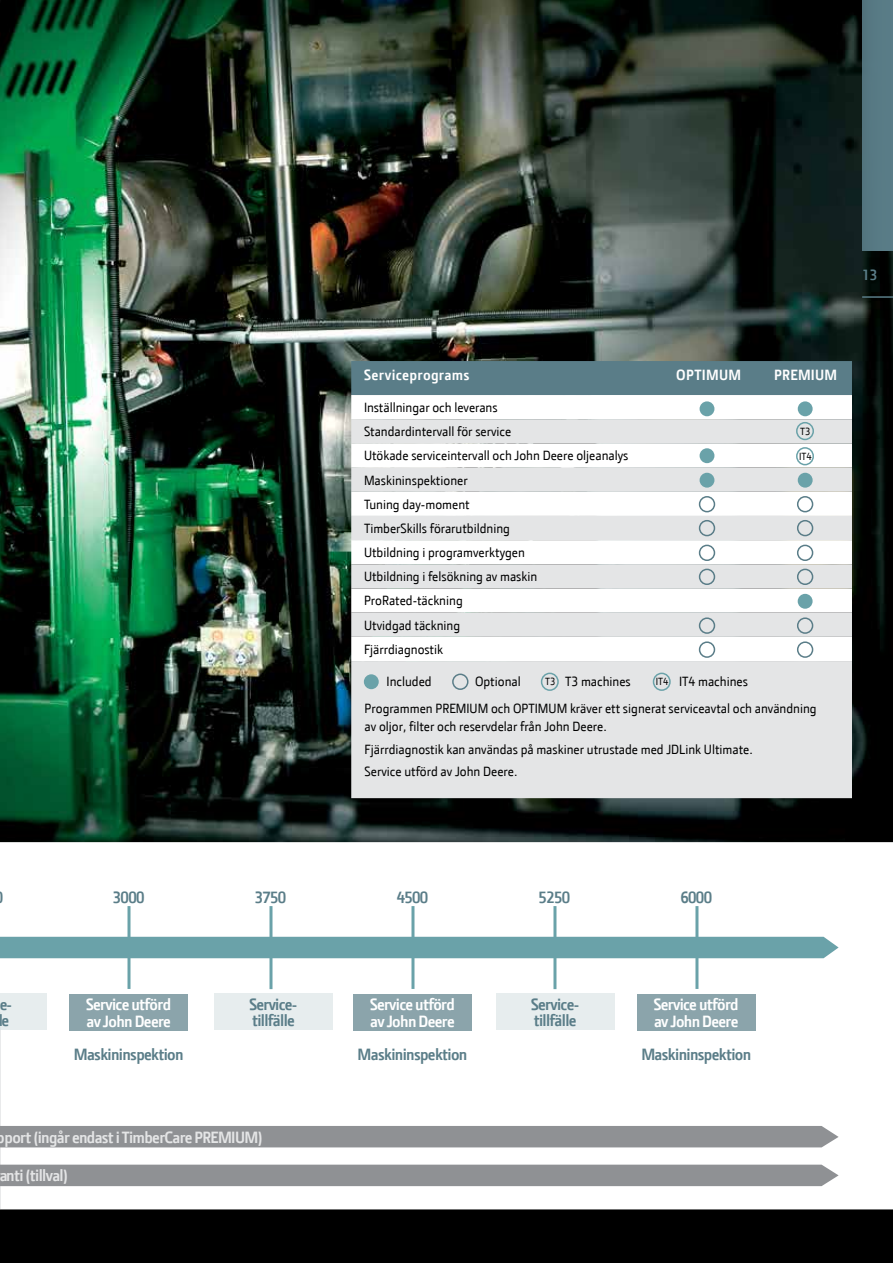
<style>
.page{position:relative;width:893px;height:1263px;background:#000}
.page>*{position:absolute;margin:0;border:0;box-sizing:border-box;transform-origin:0 0}
.t1{font:700 16.5px/16.5px "JD Sans";letter-spacing:-.04em;color:#5a7d88}
.t2{font:700 16.5px/16.5px "JD Sans";letter-spacing:-.04em;color:#fff}
.t3{font:700 16.5px "JD Sans";letter-spacing:-.04em;color:#e4e5e6}
.t4{font:700 15px "JD Sans";letter-spacing:.015em;color:#fff}
.t5{font:700 15px "JD Sans";color:#5a7d88}
.t6{font:13.5px/24.2px "JD Sans";color:#000}
.t7{font:10.5px "JD Sans";color:#000}
.s1{font-size:10.5px}
</style>
<div class="page">
<img style="left:0;top:0;width:893px;height:834px">
<div style="left:862px;top:0;width:31px;height:251px;background:#5a7d88"></div>
<hr style="left:862px;top:296px;width:31px;height:2px;background:#5a7d88">
<div style="left:0;top:834px;width:893px;height:384px;background:#000;opacity:.3"></div>
<div style="left:0;top:842px;width:893px;height:367px;background:#fff"></div>
<hr style="left:0;top:1012px;width:1px;height:197px;background:#e4e5e6">
<div style="left:0;top:1165px;width:839px;height:21px;background:#8f9194"></div>
<div style="left:0;top:1126px;width:839px;height:21px;background:#8f9194"></div>
<hr style="left:128px;top:906px;width:2px;height:83px;background:#6aa2a9">
<hr style="left:411px;top:906px;width:3px;height:83px;background:#6aa2a9">
<hr style="left:553px;top:906px;width:3px;height:83px;background:#6aa2a9">
<hr style="left:695px;top:906px;width:3px;height:83px;background:#6aa2a9">
<hr style="left:269px;top:906px;width:3px;height:83px;background:#6aa2a9">
<div style="left:69px;top:994px;width:119px;height:37px;background:#8ba4ab"></div>
<div style="left:353px;top:994px;width:119px;height:37px;background:#8ba4ab"></div>
<div style="left:637px;top:994px;width:119px;height:37px;background:#8ba4ab"></div>
<div style="left:0;top:937px;width:839px;height:21px;background:#6aa2a9"></div>
<div style="left:0;top:993px;width:47px;height:37px;background:#e7edee"></div>
<div style="left:214px;top:993px;width:119px;height:37px;background:#e7edee"></div>
<div style="left:496px;top:993px;width:119px;height:37px;background:#e7edee"></div>
<div style="left:351px;top:361px;width:501px;height:34px;background:#5a7d88"></div>
<div style="left:351px;top:395px;width:501px;height:266px;background:#fff"></div>
<svg style="left:351px;top:419px;width:501px;height:218px;background:#eeeeef"></svg>
<div style="left:351px;top:661px;width:501px;height:137px;background:#e4e5e6"></div>
<div style="left:798px;top:594px;width:15px;height:15px;background:#6aa2a9;border-radius:50%"></div>
<div style="left:796px;top:422px;width:18px;height:18px;border:2px solid #6aa2a9;border-radius:50%"></div>
<div style="left:796px;top:447px;width:18px;height:18px;border:2px solid #6aa2a9;border-radius:50%"></div>
<div style="left:364px;top:674px;width:15px;height:15px;background:#6aa2a9;border-radius:50%"></div>
<div style="left:452px;top:673px;width:16px;height:17px;border:2px solid #5a7d88;border-radius:50%"></div>
<div style="left:541px;top:673px;width:18px;height:18px;border:2px solid #6aa2a9;border-radius:50%"></div>
<div style="left:653px;top:673px;width:18px;height:18px;border:2px solid #6aa2a9;border-radius:50%"></div>
<div style="left:797px;top:496px;width:16px;height:16px;border:2px solid #5a7d88;border-radius:50%"></div>
<div style="left:797px;top:520px;width:16px;height:16px;border:2px solid #5a7d88;border-radius:50%"></div>
<div style="left:797px;top:545px;width:16px;height:16px;border:2px solid #5a7d88;border-radius:50%"></div>
<div style="left:797px;top:617px;width:16px;height:17px;border:2px solid #5a7d88;border-radius:50%"></div>
<div style="left:797px;top:569px;width:16px;height:16px;border:2px solid #5a7d88;border-radius:50%"></div>
<div style="left:797px;top:641px;width:16px;height:17px;border:2px solid #5a7d88;border-radius:50%"></div>
<div style="left:798px;top:401px;width:15px;height:15px;background:#6aa2a9;border-radius:50%"></div>
<div style="left:798px;top:473px;width:15px;height:15px;background:#6aa2a9;border-radius:50%"></div>
<div style="left:699px;top:496px;width:16px;height:16px;border:2px solid #5a7d88;border-radius:50%"></div>
<div style="left:699px;top:520px;width:16px;height:16px;border:2px solid #5a7d88;border-radius:50%"></div>
<div style="left:699px;top:545px;width:16px;height:16px;border:2px solid #5a7d88;border-radius:50%"></div>
<div style="left:699px;top:617px;width:16px;height:17px;border:2px solid #5a7d88;border-radius:50%"></div>
<div style="left:699px;top:569px;width:16px;height:16px;border:2px solid #5a7d88;border-radius:50%"></div>
<div style="left:699px;top:641px;width:16px;height:17px;border:2px solid #5a7d88;border-radius:50%"></div>
<div style="left:700px;top:401px;width:14px;height:15px;background:#6aa2a9;border-radius:50%"></div>
<div style="left:700px;top:473px;width:14px;height:15px;background:#6aa2a9;border-radius:50%"></div>
<div style="left:700px;top:448px;width:14px;height:15px;background:#6aa2a9;border-radius:50%"></div>
<p class="t5" style="left:862px;top:265px;width:17px">13</p>
<p class="t4" style="left:364px;top:365px;width:107px">Serviceprograms</p>
<p class="t4" style="left:676px;top:365px;width:66px">OPTIMUM</p>
<p class="t4" style="left:774px;top:365px;width:65px">PREMIUM</p>
<p class="t6" style="left:364px;top:395px;width:266px">Inställningar och leverans<br>Standardintervall för service<br>Utökade serviceintervall och John Deere oljeanalys<br>Maskininspektioner<br>Tuning day-moment<br>TimberSkills förarutbildning<br>Utbildning i programverktygen<br>Utbildning i felsökning av maskin<br>ProRated-täckning<br>Utvidgad täckning<br>Fjärrdiagnostik</p>
<p class="t7" style="left:800px;top:424px;width:12px">T3</p>
<p class="t7" style="left:799px;top:449px;width:14px">IT4</p>
<p class="t6" style="left:365px;top:666px;width:453px;line-height:27.9px;text-indent:291px"><span class="s1">IT4</span> IT4 machines<br>Programmen PREMIUM och OPTIMUM kräver ett signerat serviceavtal och användning</p>
<p class="t6" style="left:365px;top:715px;width:390px;line-height:22.2px">av oljor, filter och reservdelar från John Deere.<br>Fjärrdiagnostik kan användas på maskiner utrustade med JDLink Ultimate.<br>Service utförd av John Deere.</p>
<p class="t6" style="left:387px;top:668px;width:47px">Included</p>
<p class="t6" style="left:475px;top:668px;width:47px">Optional</p>
<p class="t6" style="left:545px;top:668px;width:87px"><span class="s1">T3</span> T3 machines</p>
<p class="t1" style="left:113px;top:889px;width:33px">3000</p>
<p class="t1" style="left:255px;top:889px;width:33px">3750</p>
<p class="t1" style="left:397px;top:889px;width:33px">4500</p>
<p class="t1" style="left:539px;top:889px;width:33px">5250</p>
<p class="t1" style="left:680px;top:889px;width:33px">6000</p>
<p class="t1" style="left:-2px;top:995px;width:15px">e&shy;le</p>
<p class="t1" style="left:249px;top:995px;width:50px">Service&shy;tillfälle</p>
<p class="t1" style="left:531px;top:995px;width:50px">Service&shy;tillfälle</p>
<p class="t2" style="left:86px;top:996px;width:86px">Service utförd av John Deere</p>
<p class="t2" style="left:370px;top:996px;width:86px">Service utförd av John Deere</p>
<p class="t2" style="left:654px;top:996px;width:86px">Service utförd av John Deere</p>
<p class="t1" style="left:74px;top:1045px;width:111px">Maskininspektion</p>
<p class="t1" style="left:358px;top:1045px;width:111px">Maskininspektion</p>
<p class="t1" style="left:641px;top:1045px;width:111px">Maskininspektion</p>
<p class="t3" style="left:-3px;top:1126px;width:267px">pport (ingår endast i TimberCare PREMIUM)</p>
<p class="t3" style="left:-1px;top:1165px;width:71px">anti (tillval)</p>
</div>
